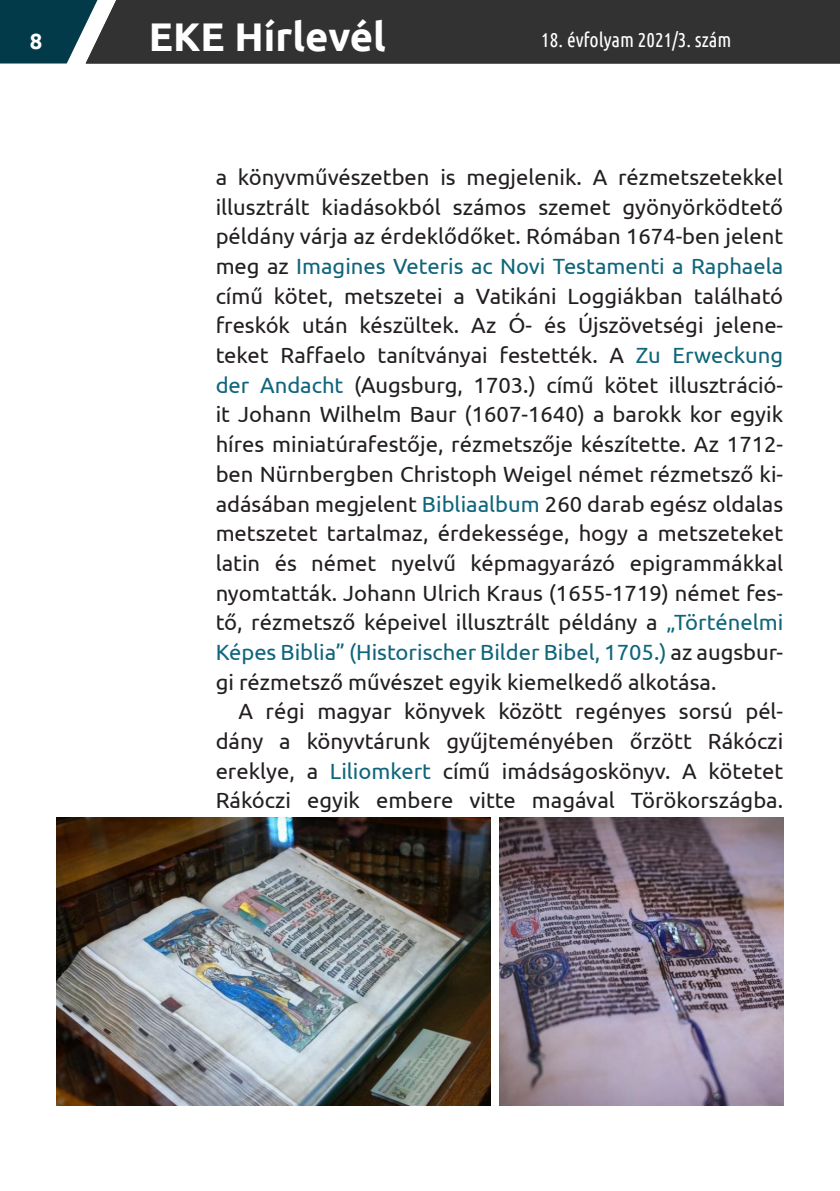
<style>
.page{position:relative;width:840px;height:1191px;background:#fff}
.page>*{position:absolute;margin:0;border:0;box-sizing:border-box;transform-origin:0 0}
.t1{font:700 40px "Ubuntu";color:#fff}
.EKE_alap{font:22px/29.6px "Ubuntu";color:#231f20;text-align:justify}
.t2{font:700 22px "Ubuntu";color:#fff}
.t3{font:20px "Ubuntu Condensed";color:#fff}
.s1{color:#0f657b}
</style>
<div class="page">
<div style="left:207px;top:0;width:632px;height:63px;background:#323232"></div>
<svg style="left:0;top:0;width:207px;height:63px;background:#31474d"></svg>
<img style="left:499px;top:817px;width:283px;height:288px">
<img style="left:57px;top:817px;width:433px;height:289px">
<p class="t2" style="left:30px;top:28px;width:14px">8</p>
<h1 class="t1" style="left:149px;top:12px;width:238px">EKE Hírlevél</h1>
<p class="t3" style="left:541px;top:28px;width:192px">18. évfolyam 2021/3. szám</p>
<p class="EKE_alap" style="left:215px;top:162px;width:568px">a könyvművészetben is megjelenik. A rézmetszetekkel illusztrált kiadásokból számos szemet gyönyörködtető példány várja az érdeklődőket. Rómában 1674-ben jelent meg az <span class="s1">Imagines Veteris ac Novi Testamenti a Raphaela </span>című kötet, metszetei a Vatikáni Loggiákban található freskók után készültek. Az Ó- és Újszövetségi jelene&shy;teket Raffaelo tanítványai festették. A <span class="s1">Zu Erweckung der Andacht</span> (Augsburg, 1703.) című kötet illusztráció&shy;it Johann Wilhelm Baur (1607-1640) a barokk kor egyik híres miniatúrafestője, rézmetszője készítette. Az 1712- ben Nürnbergben Christoph Weigel német rézmetsző ki&shy;adásában megjelent <span class="s1">Bibliaalbum</span> 260 darab egész oldalas metszetet tartalmaz, érdekessége, hogy a metszeteket latin és német nyelvű képmagyarázó epigrammákkal nyomtatták. Johann Ulrich Kraus (1655-1719) német fes&shy;tő, rézmetsző képeivel illusztrált példány a <span class="s1">„Történelmi Képes Biblia” (Historischer Bilder Bibel, 1705.)</span> az augsbur&shy;gi rézmetsző művészet egyik kiemelkedő alkotása.</p>
<p class="EKE_alap" style="left:215px;top:696px;width:568px;text-indent:23px">A régi magyar könyvek között regényes sorsú pél&shy;dány a könyvtárunk gyűjteményében őrzött Rákóczi ereklye, a <span class="s1">Liliomkert</span> című imádságoskönyv. A kötetet Rákóczi egyik embere vitte magával Törökországba.</p>
</div>
